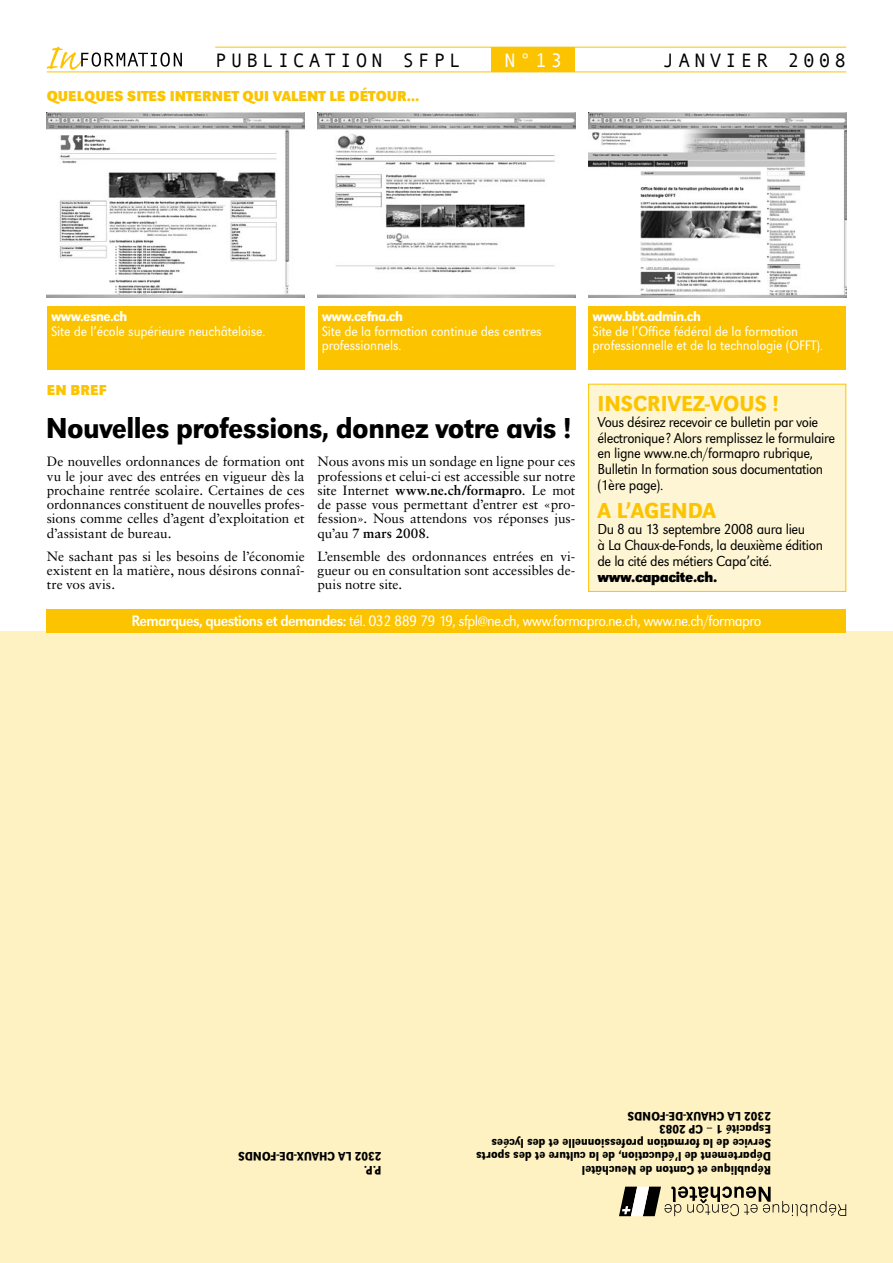
<style>
.page{position:relative;width:893px;height:1263px;background:#fff}
.page>*{position:absolute;margin:0;border:0;box-sizing:border-box;transform-origin:0 0}
.t1{font:30px "URW Grotesk T Medi Narr";letter-spacing:-.02em;color:#000}
.t2{font:22.5px "URW Grotesk T Medi Narr";color:#fcc400}
.t3{font:19.5px "Andale Mono";letter-spacing:.2em;color:#000}
.t4{font:19.5px "Andale Mono";color:#fff}
.t5{font:15.75px "URW Grotesk T Ligh Narr";letter-spacing:-.04em;color:#fff}
.t6{font:15px/15.8px "URW Grotesk T Ligh Narr";letter-spacing:-.025em;color:#000}
.t7{font:15px "URW Grotesk T Bold Narr";color:#fcc400}
.t8{font:15px "URW Grotesk T Bold Narr";letter-spacing:-.025em;color:#000}
.t9{font:14.25px/14.2px "URW Grotesk T Ligh Narr";letter-spacing:-.01em;color:#fff}
.t10{font:14.25px "URW Grotesk T Medi Narr";letter-spacing:-.04em;color:#fff}
.t11{font:13.5px/14.2px "Sabon";color:#000;text-align:justify}
.t12{font:12.75px/13.5px "URW Grotesk T Medi Extr Narr";color:#000}
.s1{font-weight:700}
.s2{font-family:"URW Grotesk T Regu Narr"}
</style>
<div class="page">
<div style="left:491px;top:47px;width:84px;height:25px;background:#fcc400"></div>
<hr style="left:215px;top:47px;width:631px;height:1px;background:#fcc400">
<hr style="left:47px;top:72px;width:799px;height:1px;background:#fcc400">
<svg style="left:47px;top:47px;width:135px;height:23px"></svg>
<div style="left:0;top:631px;width:893px;height:632px;background:#fef1c2"></div>
<div style="left:588px;top:306px;width:258px;height:63px;background:#fcc400"></div>
<div style="left:47px;top:306px;width:258px;height:63px;background:#fcc400"></div>
<div style="left:317px;top:306px;width:258px;height:63px;background:#fcc400"></div>
<div style="left:47px;top:608px;width:799px;height:24px;background:#fcc400"></div>
<img style="left:47px;top:112px;width:258px;height:186px">
<img style="left:317px;top:112px;width:258px;height:185px">
<img style="left:588px;top:112px;width:258px;height:185px">
<svg style="left:619px;top:1186px;width:227px;height:30px"></svg>
<div style="left:589px;top:384px;width:257px;height:207px;background:#fef5d4"></div>
<div style="left:588px;top:384px;width:258px;height:208px;border:1px solid #fcc400"></div>
<h3 class="t3" style="left:215px;top:49px;width:16px">PUBLICATION</h3>
<h3 class="t3" style="left:402px;top:49px;width:60px">SFPL</h3>
<h3 class="t4" style="left:504px;top:49px;width:60px">N °13</h3>
<h3 class="t3" style="left:663px;top:49px;width:185px">JANVIER 2008</h3>
<p class="t7" style="left:47px;top:87px;width:67px">QUELQUESSITES</p>
<p class="t7" style="left:170px;top:87px;width:15px">INTERNETQ</p>
<p class="t7" style="left:254px;top:87px;width:46px">UI VALENTLED</p>
<p class="t7" style="left:360px;top:87px;width:61px">ÉTOUR…</p>
<p class="t10" style="left:51px;top:309px;width:78px">www.esne.ch</p>
<p class="t9" style="left:51px;top:324px;width:216px">Site de l’école supérieure neuchâteloise.</p>
<p class="t10" style="left:322px;top:309px;width:83px">www.cefna.ch</p>
<p class="t9" style="left:322px;top:324px;width:222px">Site de la formation continue des centres professionnels.</p>
<p class="t7" style="left:47px;top:382px;width:61px">EN BREF</p>
<h1 class="t1" style="left:46px;top:411px;width:527px">Nouvelles professions, donnez votre avis !</h1>
<p class="t11" style="left:47px;top:454px;width:259px">De nouvelles ordonnances de formation ont vu le jour avec des entrées en vigueur dès la prochaine rentrée scolaire. Certaines de ces ordonnances constituent de nouvelles profes&shy;sions comme celles d’agent d’exploitation et d’assistant de bureau.</p>
<p class="t11" style="left:47px;top:549px;width:259px">Ne sachant pas si les besoins de l’économie existent en la matière, nous désirons connaî&shy;tre vos avis.</p>
<p class="t11" style="left:317px;top:454px;width:259px">Nous avons mis un sondage en ligne pour ces professions et celui-ci est accessible sur notre site Internet <span class="s1">www.ne.ch/formapro</span>. Le mot de passe vous permettant d’entrer est «pro&shy;fession». Nous attendons vos réponses jus&shy;qu’au <span class="s1">7 mars 2008</span>.</p>
<p class="t11" style="left:317px;top:549px;width:259px">L’ensemble des ordonnances entrées en vi&shy;gueur ou en consultation sont accessibles de&shy;puis notre site.</p>
<p class="t10" style="left:592px;top:309px;width:110px">www.bbt.admin.ch</p>
<p class="t9" style="left:592px;top:324px;width:232px">Site de l’Office fédéral de la formation professionnelle et de la technologie (OFFT).</p>
<h2 class="t2" style="left:597px;top:391px;width:183px">Inscrivez-vous !</h2>
<p class="t6" style="left:597px;top:414px;width:239px">Vous désirez recevoir ce bulletin par voie électronique? Alors remplissez le formulaire en ligne www.ne.ch/formapro rubrique, Bulletin In formation sous documentation (1ère page).</p>
<h2 class="t2" style="left:597px;top:498px;width:120px">A l’agen da</h2>
<p class="t6" style="left:597px;top:521px;width:227px">Du 8 au 13 septembre 2008 aura lieu<br>à La Chaux-de-Fonds, la deuxième édition de la cité des métiers Capa’cité.</p>
<p class="t8" style="left:597px;top:568px;width:121px">WWW.CAPACITE.CH.</p>
<p class="t5" style="left:131px;top:611px;width:632px"><span class="s2">Remarques, questions et demandes:</span> tél. 032 889 79 19, sfpl@ne.ch, www.formapro.ne.ch, www.ne.ch/formapro</p>
<p class="t12" style="left:382px;top:1177px;width:145px;rotate:-180deg">P.P.<br>2302 LA CHAUX-DE-FONDS</p>
<p class="t12" style="left:771px;top:1176px;width:296px;rotate:-180deg">République et Canton de Neuchâtel<br>Département de l’éducation, de la culture et des sports Service de la formation professionnelle et des lycées Espacité 1 – CP 2083<br>2302 LA CHAUX-DE-FONDS</p>
</div>
